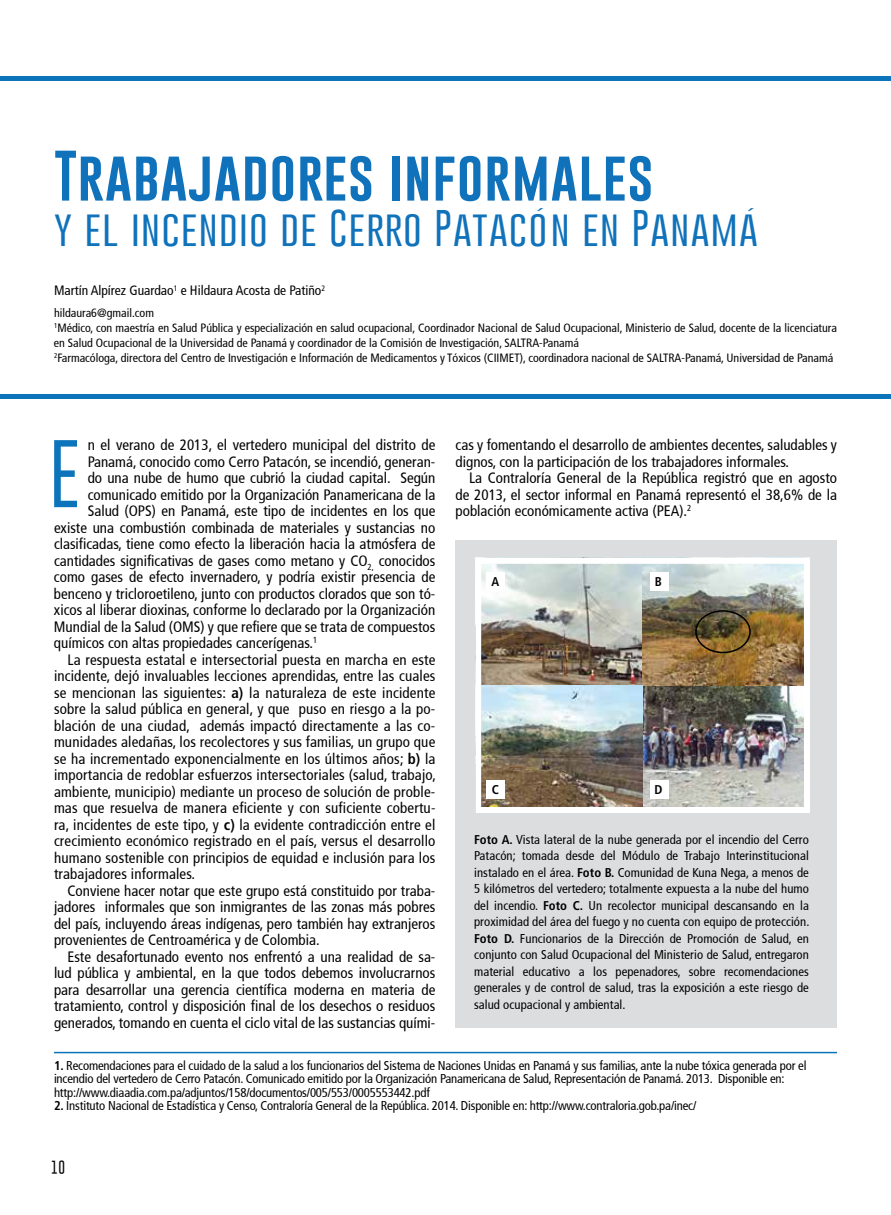
<style>
.page{position:relative;width:891px;height:1215px;background:#fff}
.page>*{position:absolute;margin:0;border:0;box-sizing:border-box;transform-origin:0 0}
.t1{font:300 73.65px "Gobold";color:#0b74bb}
.t2{font:52.2px "Gobold";letter-spacing:.02em;color:#1072ba}
.t3{font:300 39.6px "Gobold";letter-spacing:.04em;color:#1072ba}
.t4{font:condensed 15px/16.5px "Frutiger";color:#000}
.t5{font:300 14.25px "Gobold";color:#000}
.t6{font:condensed 13.5px "Frutiger";color:#000}
.t7{font:condensed 12.75px/16.5px "Frutiger";letter-spacing:-.015em;color:#000}
.t8{font:700 condensed 12.75px "Frutiger LT Std";color:#000}
.t9{font:condensed 12px/15px "Frutiger";color:#000}
.s1{font-family:"Frutiger LT Std";font-weight:700}
</style>
<div class="page">
<div style="left:456px;top:540px;width:381px;height:488px;background:#dcddde"></div>
<div style="left:0;top:76px;width:891px;height:5px;background:#0b74bb"></div>
<div style="left:0;top:394px;width:891px;height:5px;background:#0b74bb"></div>
<hr style="left:54px;top:1052px;width:783px;height:1px;background:#0b74bb">
<img style="left:482px;top:565px;width:321px;height:241px">
<div style="left:475px;top:558px;width:335px;height:255px;border:6px solid #fff"></div>
<div style="left:695px;top:610px;width:56px;height:43px;border:2px solid #000;border-radius:50%"></div>
<div style="left:486px;top:572px;width:18px;height:18px;background:#fff"></div>
<div style="left:650px;top:572px;width:18px;height:18px;background:#fff"></div>
<div style="left:486px;top:780px;width:18px;height:18px;background:#fff"></div>
<div style="left:650px;top:780px;width:18px;height:18px;background:#fff"></div>
<h2 class="t2" style="left:54px;top:142px;width:601px">Trabajadores informales</h2>
<h3 class="t3" style="left:54px;top:204px;width:708px">y el incendio de Cerro Patacón en Panamá</h3>
<p class="t6" style="left:54px;top:283px;width:273px">Martín Alpírez Guardao<sup>1</sup> e Hildaura Acosta de Patiño<sup>2</sup></p>
<p class="t9" style="left:54px;top:305px;width:785px">hildaura6@gmail.com<br><sup>1</sup>Médico, con maestría en Salud Pública y especialización en salud ocupacional, Coordinador Nacional de Salud Ocupacional, Ministerio de Salud, docente de la licenciatura en Salud Ocupacional de la Universidad de Panamá y coordinador de la Comisión de Investigación, SALTRA-Panamá<br><sup>2</sup>Farmacóloga, directora del Centro de Investigación e Información de Medicamentos y Tóxicos (CIIMET), coordinadora nacional de SALTRA-Panamá, Universidad de Panamá</p>
<p class="t4" style="left:88px;top:437px;width:349px">n el verano de 2013, el vertedero municipal del distrito de</p>
<p class="t4" style="left:88px;top:453px;width:349px">Panamá, conocido como Cerro Patacón, se incendió, generan-</p>
<p class="t4" style="left:88px;top:470px;width:349px">do una nube de humo que cubrió la ciudad capital. Según</p>
<p class="t4" style="left:88px;top:486px;width:349px">comunicado emitido por la Organización Panamericana de la</p>
<p class="t4" style="left:88px;top:503px;width:349px">Salud (OPS) en Panamá, este tipo de incidentes en los que</p>
<p class="t4" style="left:54px;top:519px;width:383px">existe una combustión combinada de materiales y sustancias no</p>
<p class="t4" style="left:54px;top:536px;width:383px">clasificadas, tiene como efecto la liberación hacia la atmósfera de</p>
<p class="t4" style="left:54px;top:552px;width:383px">cantidades significativas de gases como metano y CO<sub>2,</sub> conocidos</p>
<p class="t4" style="left:54px;top:569px;width:383px">como gases de efecto invernadero, y podría existir presencia de</p>
<p class="t4" style="left:54px;top:585px;width:383px">benceno y tricloroetileno, junto con productos clorados que son tó-</p>
<p class="t4" style="left:54px;top:602px;width:383px">xicos al liberar dioxinas, conforme lo declarado por la Organización</p>
<p class="t4" style="left:54px;top:618px;width:383px">Mundial de la Salud (OMS) y que refiere que se trata de compuestos</p>
<p class="t4" style="left:54px;top:635px;width:265px">químicos con altas propiedades cancerígenas.<sup>1</sup></p>
<p class="t4" style="left:68px;top:651px;width:369px">La respuesta estatal e intersectorial puesta en marcha en este</p>
<p class="t4" style="left:54px;top:668px;width:383px">incidente, dejó invaluables lecciones aprendidas, entre las cuales</p>
<p class="t4" style="left:54px;top:684px;width:383px">se mencionan las siguientes: <span class="s1">a)</span> la naturaleza de este incidente</p>
<p class="t4" style="left:54px;top:701px;width:383px">sobre la salud pública en general, y que puso en riesgo a la po-</p>
<p class="t4" style="left:54px;top:717px;width:383px">blación de una ciudad, además impactó directamente a las co-</p>
<p class="t4" style="left:54px;top:734px;width:383px">munidades aledañas, los recolectores y sus familias, un grupo que</p>
<p class="t4" style="left:54px;top:750px;width:383px">se ha incrementado exponencialmente en los últimos años; <span class="s1">b)</span> la</p>
<p class="t4" style="left:54px;top:767px;width:383px">importancia de redoblar esfuerzos intersectoriales (salud, trabajo,</p>
<p class="t4" style="left:54px;top:783px;width:383px">ambiente, municipio) mediante un proceso de solución de proble-</p>
<p class="t4" style="left:54px;top:800px;width:383px">mas que resuelva de manera eficiente y con suficiente cobertu-</p>
<p class="t4" style="left:54px;top:816px;width:383px">ra, incidentes de este tipo, y <span class="s1">c)</span> la evidente contradicción entre el</p>
<p class="t4" style="left:54px;top:833px;width:383px">crecimiento económico registrado en el país, versus el desarrollo</p>
<p class="t4" style="left:54px;top:849px;width:383px">humano sostenible con principios de equidad e inclusión para los</p>
<p class="t4" style="left:54px;top:866px;width:143px">trabajadores informales.</p>
<p class="t4" style="left:68px;top:882px;width:369px">Conviene hacer notar que este grupo está constituido por traba-</p>
<p class="t4" style="left:54px;top:899px;width:383px">jadores informales que son inmigrantes de las zonas más pobres</p>
<p class="t4" style="left:54px;top:915px;width:383px">del país, incluyendo áreas indígenas, pero también hay extranjeros</p>
<p class="t4" style="left:54px;top:932px;width:267px">provenientes de Centroamérica y de Colombia.</p>
<p class="t4" style="left:68px;top:948px;width:369px">Este desafortunado evento nos enfrentó a una realidad de sa-</p>
<p class="t4" style="left:54px;top:965px;width:383px">lud pública y ambiental, en la que todos debemos involucrarnos</p>
<p class="t4" style="left:54px;top:981px;width:383px">para desarrollar una gerencia científica moderna en materia de</p>
<p class="t4" style="left:54px;top:998px;width:383px">tratamiento, control y disposición final de los desechos o residuos</p>
<p class="t4" style="left:54px;top:1014px;width:383px">generados, tomando en cuenta el ciclo vital de las sustancias quími-</p>
<h1 class="t1" style="left:50px;top:428px;width:32px">E</h1>
<p class="t4" style="left:456px;top:437px;width:383px">cas y fomentando el desarrollo de ambientes decentes, saludables y dignos, con la participación de los trabajadores informales.</p>
<p class="t4" style="left:456px;top:470px;width:383px;text-align:justify;text-indent:14px">La Contraloría General de la República registró que en agosto de 2013, el sector informal en Panamá representó el 38,6% de la población económicamente activa (PEA).<sup>2</sup></p>
<p class="t8" style="left:491px;top:574px;width:9px">A</p>
<p class="t8" style="left:492px;top:782px;width:9px">C</p>
<p class="t8" style="left:655px;top:574px;width:9px">B</p>
<p class="t8" style="left:654px;top:782px;width:10px">D</p>
<p class="t7" style="left:474px;top:831px;width:337px;text-align:justify"><span class="s1">Foto A.</span> Vista lateral de la nube generada por el incendio del Cerro Patacón; tomada desde del Módulo de Trabajo Interinstitucional instalado en el área. <span class="s1">Foto B.</span> Comunidad de Kuna Nega, a menos de 5 kilómetros del vertedero; totalmente expuesta a la nube del humo del incendio. <span class="s1">Foto C.</span> Un recolector municipal descansando en la proximidad del área del fuego y no cuenta con equipo de protección.<br><span class="s1">Foto D.</span> Funcionarios de la Dirección de Promoción de Salud, en conjunto con Salud Ocupacional del Ministerio de Salud, entregaron material educativo a los pepenadores, sobre recomendaciones generales y de control de salud, tras la exposición a este riesgo de salud ocupacional y ambiental.</p>
<p class="t7" style="left:54px;top:1059px;width:754px;line-height:13.5px"><span class="s1">1.</span> Recomendaciones para el cuidado de la salud a los funcionarios del Sistema de Naciones Unidas en Panamá y sus familias, ante la nube tóxica generada por el incendio del vertedero de Cerro Patacón. Comunicado emitido por la Organización Panamericana de Salud, Representación de Panamá. 2013. Disponible en: http://www.diaadia.com.pa/adjuntos/158/documentos/005/553/0005553442.pdf</p>
<p class="t7" style="left:54px;top:1098px;width:644px"><span class="s1">2.</span> Instituto Nacional de Estadística y Censo, Contraloría General de la República. 2014. Disponible en: http://www.contraloria.gob.pa/inec/</p>
<p class="t5" style="left:51px;top:1158px;width:15px">10</p>
</div>
